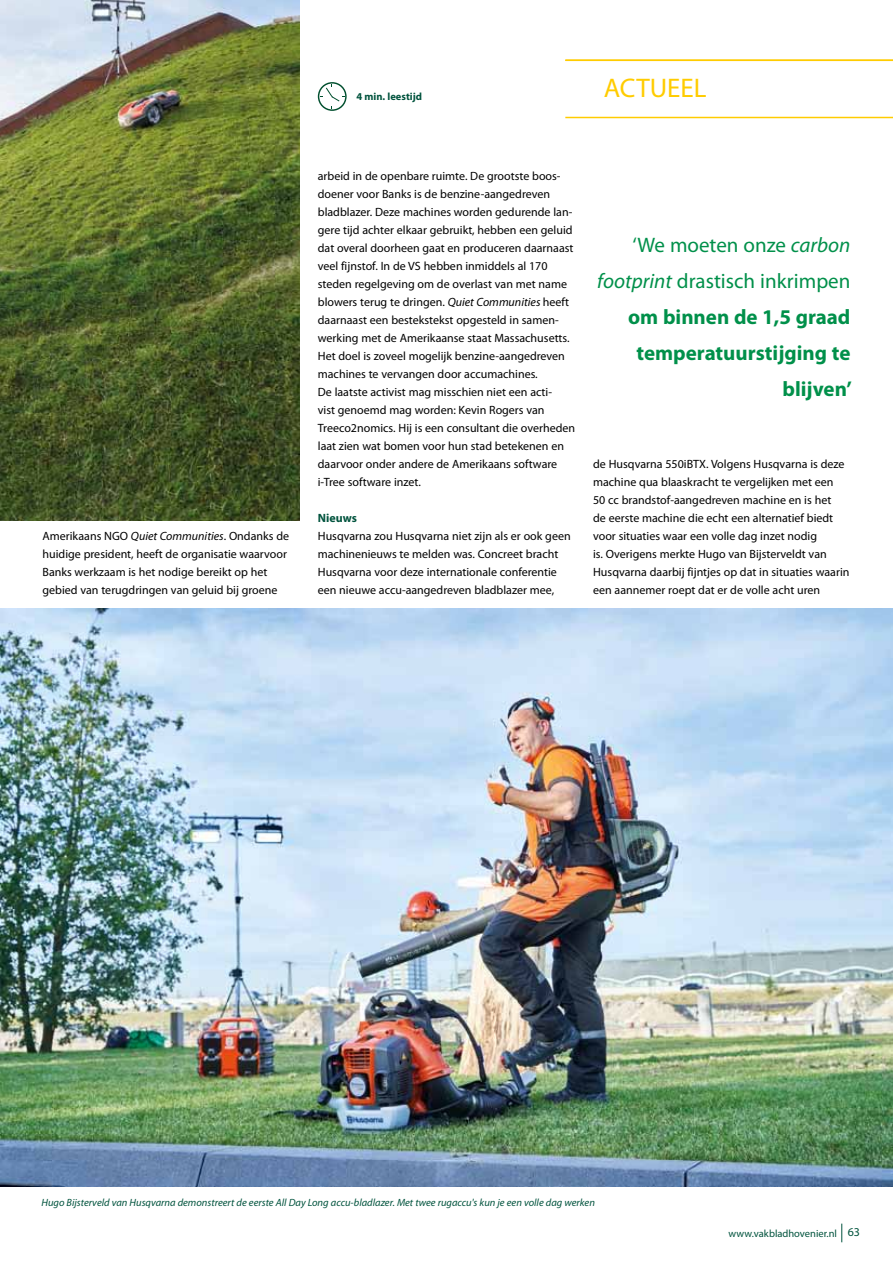
<style>
.page{position:relative;width:893px;height:1263px;background:#fff}
.page>*{position:absolute;margin:0;border:0;box-sizing:border-box;transform-origin:0 0}
.t1{font:27px "Myriad Pro";color:#fc0}
.t2{font:700 21px/36px "Myriad Pro";color:#00904a;text-align:right}
.t3{font:12px/18px "Myriad Pro";color:#000}
.t4{font:700 12px "Myriad Pro";color:#00533d}
.t5{font:italic 10.5px "Myriad Pro";color:#00533d}
.t6{font:10.5px "Myriad Pro";color:#00533d}
.t7{font:700 10.5px "Myriad Pro";color:#00533d}
.s1{font-style:italic}
.s2{font-weight:400}
.s3{font-weight:400;font-style:italic}
.s4{font-size:12px}
</style>
<div class="page">
<svg style="left:841px;top:1223px;width:1px;height:19px"></svg>
<hr style="left:565px;top:117px;width:328px;height:1px;background:#fc0">
<hr style="left:565px;top:60px;width:328px;height:1px;background:#fc0">
<svg style="left:318px;top:82px;width:29px;height:29px"></svg>
<img style="left:0;top:0;width:300px;height:521px">
<img style="left:0;top:608px;width:893px;height:578px">
<p class="t3" style="left:43px;top:527px;width:248px">Amerikaans NGO <span class="s1">Quiet Communities</span>. Ondanks de huidige president, heeft de organisatie waarvoor Banks werkzaam is het nodige bereikt op het gebied van terugdringen van geluid bij groene</p>
<p class="t7" style="left:357px;top:90px;width:67px">4 min. leestijd</p>
<h1 class="t1" style="left:604px;top:71px;width:104px">ACTUEEL</h1>
<p class="t3" style="left:318px;top:167px;width:259px">arbeid in de openbare ruimte. De grootste boos&shy;doener voor Banks is de benzine-aangedreven bladblazer. Deze machines worden gedurende lan&shy;gere tijd achter elkaar gebruikt, hebben een geluid dat overal doorheen gaat en produceren daarnaast veel fijnstof. In de VS hebben inmiddels al 170 steden regelgeving om de overlast van met name blowers terug te dringen. <span class="s1">Quiet Communities</span> heeft daarnaast een bestekstekst opgesteld in samen&shy;werking met de Amerikaanse staat Massachusetts.<br>Het doel is zoveel mogelijk benzine-aangedreven machines te vervangen door accumachines.<br>De laatste activist mag misschien niet een acti-<br>vist genoemd mag worden: Kevin Rogers van Treeco2nomics. Hij is een consultant die overheden laat zien wat bomen voor hun stad betekenen en daarvoor onder andere de Amerikaans software i-Tree software inzet.</p>
<p class="t4" style="left:318px;top:510px;width:41px">Nieuws</p>
<p class="t3" style="left:318px;top:527px;width:254px">Husqvarna zou Husqvarna niet zijn als er ook geen machinenieuws te melden was. Concreet bracht Husqvarna voor deze internationale conferentie een nieuwe accu-aangedreven bladblazer mee,</p>
<h2 class="t2" style="left:597px;top:226px;width:256px"><span class="s2">‘We moeten onze</span> <span class="s3">carbon footprint</span> <span class="s2">drastisch inkrimpen </span>om binnen de 1,5 graad temperatuurstijging te blijven’</h2>
<p class="t3" style="left:593px;top:455px;width:258px">de Husqvarna 550iBTX. Volgens Husqvarna is deze machine qua blaaskracht te vergelijken met een<br>50 cc brandstof-aangedreven machine en is het<br>de eerste machine die echt een alternatief biedt voor situaties waar een volle dag inzet nodig<br>is. Overigens merkte Hugo van Bijsterveldt van Husqvarna daarbij fijntjes op dat in situaties waarin een aannemer roept dat er de volle acht uren</p>
<p class="t5" style="left:41px;top:1196px;width:555px">Hugo Bijsterveld van Husqvarna demonstreert de eerste All Day Long accu-bladlazer. Met twee rugaccu's kun je een volle dag werken</p>
<p class="t6" style="left:729px;top:1227px;width:133px">www.vakbladhovenier.nl <span class="s4">63</span></p>
</div>
